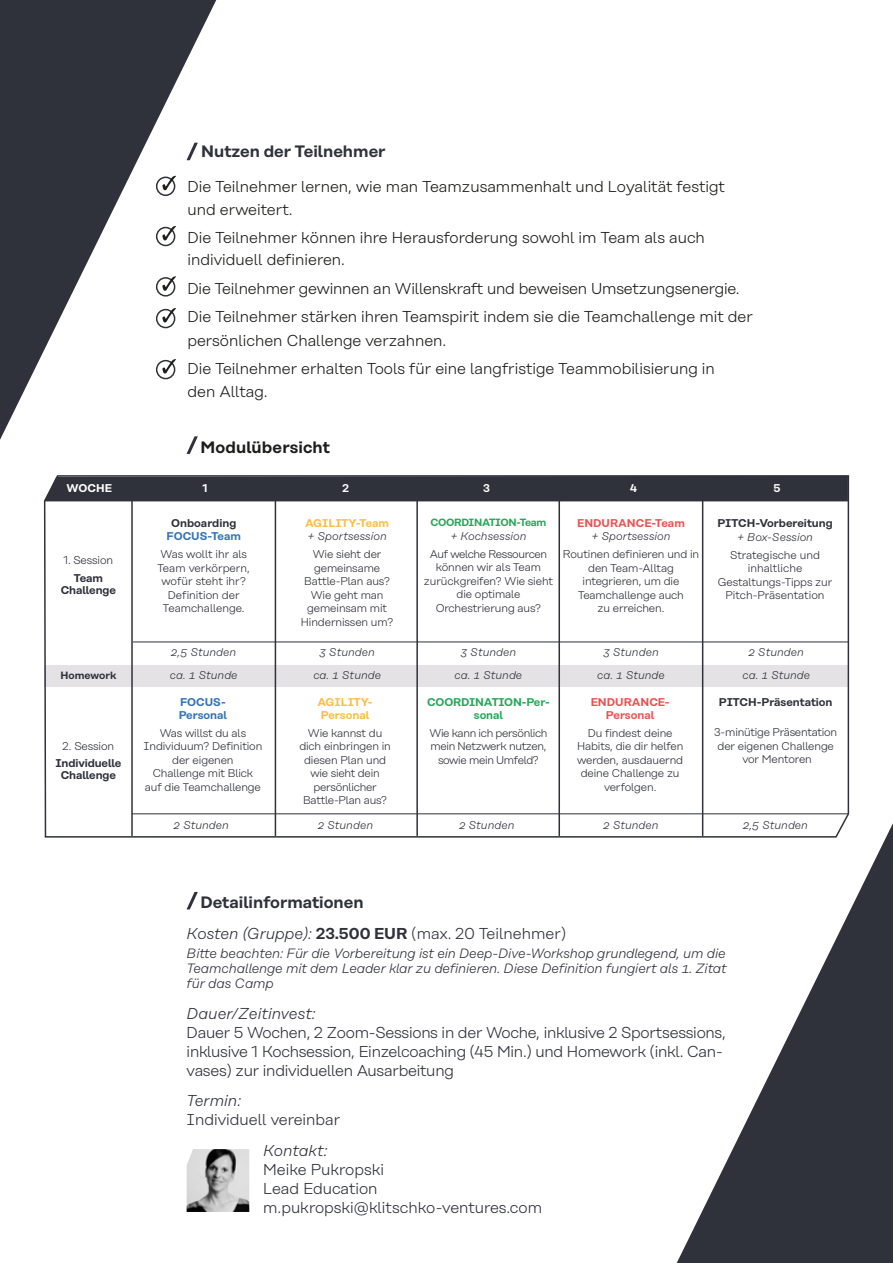
<style>
.page{position:relative;width:893px;height:1263px;background:#fff}
.page>*{position:absolute;margin:0;border:0;box-sizing:border-box;transform-origin:0 0}
.t1{font:600 16.5px "Rational";color:#2f313b}
.t2{font:600 16.5px "Rational";letter-spacing:.01em;color:#1d1d1b}
.t3{font:300 15.75px/22.5px "Rational";color:#1d1d1b}
.t4{font:300 15.75px/18.9px "Rational";letter-spacing:-.015em;color:#2f313b}
.t5{font:italic 300 15.75px "Rational Text";color:#2f313b}
.t6{font:italic 300 13.5px/15px "Rational Text";letter-spacing:-.01em;color:#2f313b;text-align:justify}
.t7{font:300 11.25px/13.5px "Rational";letter-spacing:-.01em;color:#2f313b;text-align:center}
.t8{font:italic 300 11.25px "Rational Text";color:#2f313b}
.t9{font:600 11.25px/12px "Rational";letter-spacing:-.01em;color:#2f313b;text-align:center}
.t10{font:300 11.25px/13.5px "Rational";letter-spacing:-.03em;color:#2f313b;text-align:center}
.t11{font:600 11.25px/13.5px "Rational";color:#e95353;text-align:center}
.t12{font:600 11.25px/13.5px "Rational";color:#fabe43;text-align:center}
.t13{font:600 11.25px/13.5px "Rational";color:#3474b6}
.t14{font:600 11.25px/13.5px "Rational";letter-spacing:-.01em;color:#28a75c;text-align:center}
.t15{font:600 11.25px "Rational";color:#fff}
.t16{font:600 10.5px "Rational";letter-spacing:-.03em;color:#28a75c}
.t17{font:600 10.5px "Rational";color:#2f313b}
.s1{font-size:22.5px;color:#fff}
.s2{font-family:"Rational Text";font-style:italic}
.s3{font-weight:600}
</style>
<div class="page">
<svg style="left:0;top:0;width:216px;height:440px;fill:#2f313b"></svg>
<svg style="left:677px;top:823px;width:216px;height:440px;fill:#2f313b"></svg>
<div style="left:156px;top:177px;width:19px;height:19px;border:2px solid #2f313b;border-radius:50%"></div>
<svg style="left:162px;top:176px;width:14px;height:14px"></svg>
<div style="left:156px;top:227px;width:19px;height:19px;border:2px solid #2f313b;border-radius:50%"></div>
<svg style="left:162px;top:226px;width:14px;height:14px"></svg>
<div style="left:156px;top:277px;width:19px;height:20px;border:2px solid #2f313b;border-radius:50%"></div>
<svg style="left:162px;top:276px;width:14px;height:15px"></svg>
<div style="left:156px;top:309px;width:19px;height:19px;border:2px solid #2f313b;border-radius:50%"></div>
<svg style="left:162px;top:308px;width:14px;height:14px"></svg>
<div style="left:156px;top:360px;width:19px;height:19px;border:2px solid #2f313b;border-radius:50%"></div>
<svg style="left:162px;top:359px;width:14px;height:14px"></svg>
<svg style="left:187px;top:143px;width:11px;height:17px"></svg>
<svg style="left:43px;top:475px;width:807px;height:363px"></svg>
<div style="left:45px;top:476px;width:803px;height:25px;background:#2f313b"></div>
<hr style="left:133px;top:642px;width:715px;height:1px;background:#2f313b">
<hr style="left:132px;top:813px;width:716px;height:1px;background:#2f313b">
<hr style="left:131px;top:489px;width:2px;height:347px;background:#2f313b">
<hr style="left:275px;top:489px;width:1px;height:347px;background:#2f313b">
<hr style="left:416px;top:489px;width:2px;height:347px;background:#2f313b">
<hr style="left:558px;top:489px;width:2px;height:347px;background:#2f313b">
<hr style="left:702px;top:489px;width:1px;height:347px;background:#2f313b">
<svg style="left:187px;top:436px;width:11px;height:18px"></svg>
<img style="left:187px;top:1149px;width:62px;height:63px">
<svg style="left:187px;top:892px;width:11px;height:17px"></svg>
<h1 class="t1" style="left:187px;top:142px;width:200px"><span class="s1">/</span> Nutzen der Teilnehmer</h1>
<h2 class="t3" style="left:187px;top:175px;width:539px">Die Teilnehmer lernen, wie man Teamzusammenhalt und Loyalität festigt und erweitert.</h2>
<h2 class="t3" style="left:187px;top:226px;width:519px">Die Teilnehmer können ihre Herausforderung sowohl im Team als auch individuell definieren.</h2>
<h2 class="t3" style="left:187px;top:274px;width:567px;line-height:28.2px">Die Teilnehmer gewinnen an Willenskraft und beweisen Umsetzungsenergie.<br>Die Teilnehmer stärken ihren Teamspirit indem sie die Teamchallenge mit der</h2>
<h2 class="t3" style="left:187px;top:326px;width:529px;line-height:28.2px">persönlichen Challenge verzahnen.<br>Die Teilnehmer erhalten Tools für eine langfristige Teammobilisierung in</h2>
<h2 class="t3" style="left:187px;top:380px;width:82px">den Alltag.</h2>
<h1 class="t2" style="left:187px;top:437px;width:145px"><span class="s1">/</span> Modulübersicht</h1>
<p class="t15" style="left:67px;top:482px;width:47px">WOCHE</p>
<p class="t15" style="left:203px;top:481px;width:7px">1</p>
<p class="t15" style="left:342px;top:481px;width:8px">2</p>
<p class="t15" style="left:483px;top:481px;width:8px">3</p>
<p class="t15" style="left:630px;top:481px;width:9px">4</p>
<p class="t15" style="left:774px;top:481px;width:9px">5</p>
<p class="t7" style="left:64px;top:553px;width:51px">1. Session</p>
<p class="t9" style="left:61px;top:572px;width:57px">Team<br>Challenge</p>
<p class="t17" style="left:60px;top:669px;width:57px">Homework</p>
<p class="t7" style="left:63px;top:739px;width:53px">2. Session</p>
<p class="t9" style="left:55px;top:757px;width:67px">Individuelle<br>Challenge</p>
<p class="t9" style="left:171px;top:517px;width:67px">Onboarding</p>
<p class="t13" style="left:167px;top:530px;width:76px">FOCUS-Team</p>
<p class="t7" style="left:158px;top:547px;width:94px">Was wollt ihr als<br>Team verkörpern, wofür steht ihr?<br>Definition der<br>Teamchallenge.</p>
<p class="t12" style="left:305px;top:516px;width:86px">AGILITY-Team</p>
<p class="t8" style="left:308px;top:530px;width:81px">+ Sportsession</p>
<p class="t7" style="left:301px;top:547px;width:94px">Wie sieht der gemeinsame<br>Battle-Plan aus?<br>Wie geht man gemeinsam mit<br>Hindernissen um?</p>
<p class="t8" style="left:171px;top:646px;width:67px">2,5 Stunden</p>
<p class="t8" style="left:319px;top:646px;width:57px">3 Stunden</p>
<p class="t16" style="left:430px;top:516px;width:117px">COORDINATION-Team</p>
<p class="t8" style="left:450px;top:529px;width:78px">+ Kochsession</p>
<p class="t7" style="left:424px;top:547px;width:131px">Auf welche Ressourcen können wir als Team zurückgreifen? Wie sieht die optimale<br>Orchestrierung aus?</p>
<p class="t11" style="left:577px;top:516px;width:109px">ENDURANCE-Team</p>
<p class="t8" style="left:591px;top:530px;width:81px">+ Sportsession</p>
<p class="t7" style="left:563px;top:547px;width:138px">Routinen definieren und in den Team-Alltag integrieren, um die<br>Teamchallenge auch<br>zu erreichen.</p>
<p class="t9" style="left:717px;top:517px;width:117px">PITCH-Vorbereitung</p>
<p class="t8" style="left:737px;top:531px;width:77px">+ Box-Session</p>
<p class="t7" style="left:718px;top:548px;width:116px">Strategische und inhaltliche<br>Gestaltungs-Tipps zur<br>Pitch-Präsentation</p>
<p class="t8" style="left:461px;top:646px;width:57px">3 Stunden</p>
<p class="t8" style="left:603px;top:646px;width:57px">3 Stunden</p>
<p class="t8" style="left:749px;top:646px;width:57px">2 Stunden</p>
<p class="t8" style="left:170px;top:669px;width:69px">ca. 1 Stunde</p>
<p class="t8" style="left:313px;top:669px;width:69px">ca. 1 Stunde</p>
<p class="t8" style="left:455px;top:669px;width:69px">ca. 1 Stunde</p>
<p class="t8" style="left:597px;top:669px;width:69px">ca. 1 Stunde</p>
<p class="t8" style="left:742px;top:669px;width:69px">ca. 1 Stunde</p>
<p class="t13" style="left:179px;top:695px;width:50px">FOCUS-<br>Personal</p>
<p class="t7" style="left:144px;top:726px;width:120px">Was willst du als<br>Individuum? Definition der eigenen<br>Challenge mit Blick auf die Teamchallenge</p>
<p class="t12" style="left:317px;top:695px;width:57px">AGILITY-<br>Personal</p>
<p class="t7" style="left:299px;top:726px;width:93px">Wie kannst du dich einbringen in diesen Plan und wie sieht dein persönlicher<br>Battle-Plan aus?</p>
<p class="t14" style="left:427px;top:695px;width:124px">COORDINATION-Per&shy;sonal</p>
<p class="t10" style="left:429px;top:726px;width:120px">Wie kann ich persönlich mein Netzwerk nutzen, sowie mein Umfeld?</p>
<p class="t11" style="left:591px;top:695px;width:80px">ENDURANCE-<br>Personal</p>
<p class="t7" style="left:577px;top:726px;width:108px">Du findest deine<br>Habits, die dir helfen werden, ausdauernd deine Challenge zu verfolgen.</p>
<p class="t9" style="left:719px;top:695px;width:115px">PITCH-Präsentation</p>
<p class="t7" style="left:714px;top:725px;width:124px">3-minütige Präsentation der eigenen Challenge vor Mentoren</p>
<p class="t8" style="left:174px;top:819px;width:57px">2 Stunden</p>
<p class="t8" style="left:318px;top:819px;width:57px">2 Stunden</p>
<p class="t8" style="left:459px;top:819px;width:57px">2 Stunden</p>
<p class="t8" style="left:603px;top:819px;width:57px">2 Stunden</p>
<p class="t8" style="left:743px;top:819px;width:67px">2,5 Stunden</p>
<h1 class="t1" style="left:187px;top:892px;width:178px"><span class="s1">/</span> Detailinformationen</h1>
<h2 class="t4" style="left:187px;top:924px;width:381px"><span class="s2">Kosten (Gruppe):</span> <span class="s3">23.500 EUR</span> (max. 20 Teilnehmer)</h2>
<p class="t6" style="left:187px;top:946px;width:542px">Bitte beachten: Für die Vorbereitung ist ein Deep-Dive-Workshop grundlegend, um die Teamchallenge mit dem Leader klar zu definieren. Diese Definition fungiert als 1. Zitat für das Camp</p>
<h2 class="t5" style="left:187px;top:1004px;width:131px">Dauer/Zeitinvest:</h2>
<h2 class="t4" style="left:187px;top:1023px;width:541px">Dauer 5 Wochen, 2 Zoom-Sessions in der Woche, inklusive 2 Sportsessions, inklusive 1 Kochsession, Einzelcoaching (45 Min.) und Homework (inkl. Can&shy;vases) zur individuellen Ausarbeitung</h2>
<h2 class="t5" style="left:187px;top:1092px;width:56px">Termin:</h2>
<h2 class="t4" style="left:187px;top:1110px;width:155px">Individuell vereinbar</h2>
<h2 class="t5" style="left:263px;top:1142px;width:66px">Kontakt:</h2>
<h2 class="t4" style="left:263px;top:1160px;width:280px">Meike Pukropski<br>Lead Education m.pukropski@klitschko-ventures.com</h2>
</div>
